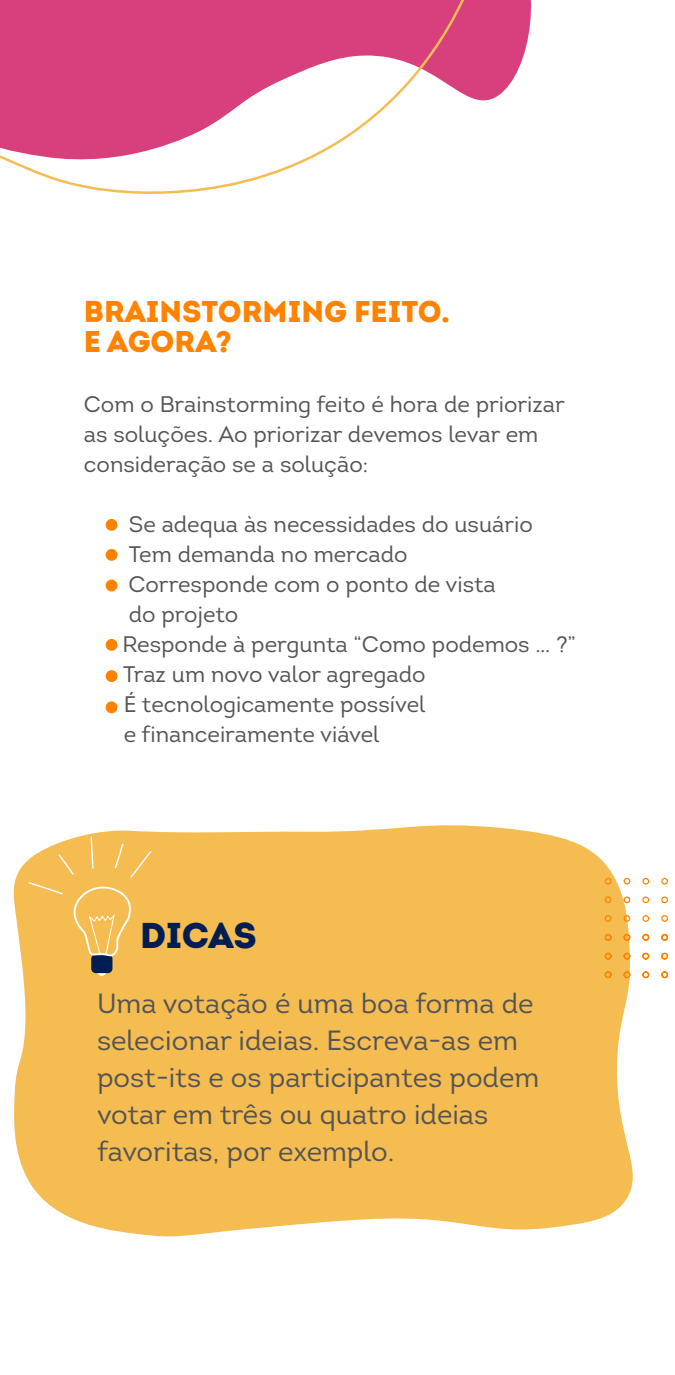
<style>
.page{position:relative;width:675px;height:1375px;background:#fff}
.page>*{position:absolute;margin:0;border:0;box-sizing:border-box;transform-origin:0 0}
.t1{font:35.88px "Intro Black Alt";letter-spacing:-.01em;color:#001e53}
.t2{font:30px/30px "Intro Black Alt";color:#ff8200}
.t3{font:27.75px/37px "Intro";color:#545455}
.t4{font:22.5px/30px "Intro";color:#545455}
</style>
<div class="page">
<svg style="left:486px;top:0;width:45px;height:101px;fill:#d8407d"></svg>
<svg style="left:0;top:0;width:486px;height:194px"></svg>
<div style="left:106px;top:519px;width:12px;height:12px;background:#ff8200;border-radius:50%"></div>
<div style="left:106px;top:580px;width:12px;height:11px;background:#ff8200;border-radius:50%"></div>
<div style="left:106px;top:549px;width:12px;height:12px;background:#ff8200;border-radius:50%"></div>
<div style="left:106px;top:639px;width:12px;height:12px;background:#ff8200;border-radius:50%"></div>
<div style="left:106px;top:670px;width:12px;height:12px;background:#ff8200;border-radius:50%"></div>
<div style="left:106px;top:701px;width:12px;height:12px;background:#ff8200;border-radius:50%"></div>
<svg style="left:13px;top:825px;width:620px;height:412px;background:#f5c15e"></svg>
<svg style="left:97px;top:965px;width:10px;height:11px"></svg>
<div style="left:91px;top:954px;width:21px;height:19px;background:#001e53;border-radius:5px"></div>
<svg style="left:604px;top:877px;width:64px;height:102px"></svg>
<svg style="left:27px;top:835px;width:126px;height:123px;background:#f5c15f"></svg>
<h2 class="t2" style="left:84px;top:296px;width:368px">BRAINSTORMING FEITO.<br>E AGORA?</h2>
<p class="t4" style="left:84px;top:390px;width:483px">Com o Brainstorming feito é hora de priorizar as soluções. Ao priorizar devemos levar em consideração se a solução:</p>
<p class="t4" style="left:129px;top:509px;width:406px;text-indent:-22px">- Se adequa às necessidades do usuário<br>Tem demanda no mercado</p>
<p class="t4" style="left:129px;top:569px;width:369px;text-indent:-22px">- Corresponde com o ponto de vista do projeto</p>
<p class="t4" style="left:123px;top:629px;width:454px;text-indent:-17px">- Responde à pergunta “Como podemos … ?”<br>Traz um novo valor agregado<br>É tecnologicamente possível<br>e financeiramente viável</p>
<h1 class="t1" style="left:140px;top:911px;width:118px">DICAS</h1>
<p class="t3" style="left:97px;top:985px;width:444px">Uma votação é uma boa forma de selecionar ideias. Escreva-as em post-its e os participantes podem votar em três ou quatro ideias favoritas, por exemplo.</p>
</div>
